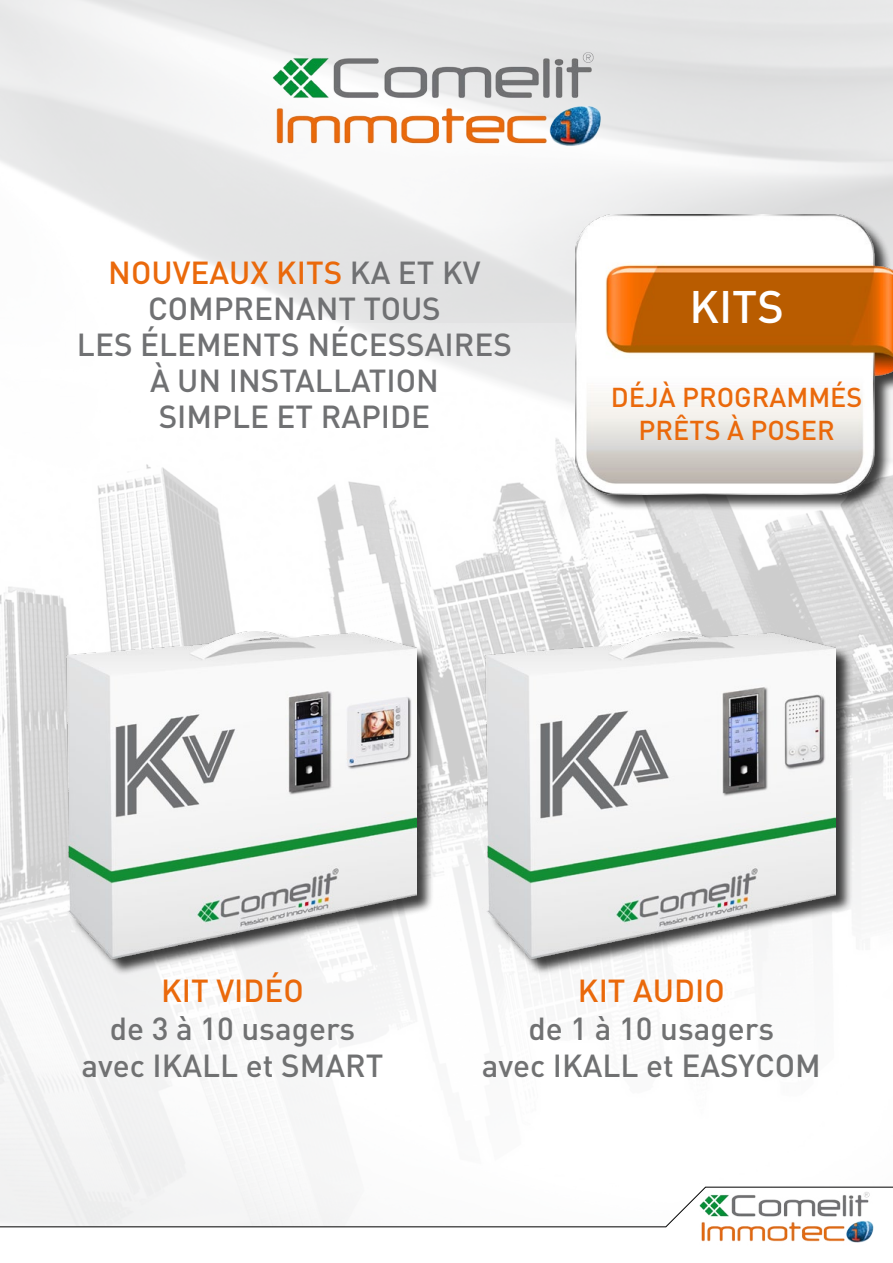
<style>
.page{position:relative;width:893px;height:1263px;background:#fff}
.page>*{position:absolute;margin:0;border:0;box-sizing:border-box;transform-origin:0 0}
.t1{font:500 45px "DIN";color:#fff}
.t2{font:500 31.5px/36px "DIN";color:#707173;text-align:center}
.t3{font:500 31.5px/37.8px "DIN";color:#707172;text-align:center}
.t4{font:500 31.5px "DIN";color:#ea690b}
.t5{font:500 27px/32.4px "DIN";color:#ea690b;text-align:center}
.s1{color:#ea690b}
</style>
<div class="page">
<img style="left:0;top:0;width:893px;height:323px">
<img style="left:0;top:323px;width:893px;height:863px">
<img style="left:272px;top:51px;width:348px;height:107px">
<div style="left:487px;top:632px;width:366px;height:344px;background:#000;opacity:.75"></div>
<img style="left:476px;top:631px;width:359px;height:328px">
<div style="left:68px;top:632px;width:366px;height:344px;background:#000;opacity:.75"></div>
<img style="left:57px;top:631px;width:360px;height:328px">
<div style="left:577px;top:215px;width:316px;height:296px;background:#000;opacity:.75"></div>
<img style="left:576px;top:215px;width:317px;height:279px">
<svg style="left:0;top:1186px;width:893px;height:42px"></svg>
<img style="left:700px;top:1191px;width:184px;height:52px">
<p class="t2" style="left:77px;top:254px;width:436px"><span class="s1">NOUVEAUX KITS</span> KA ET KV<br>COMPRENANT TOUS<br>LES ÉLEMENTS NÉCESSAIRES<br>À UN INSTALLATION<br>SIMPLE ET RAPIDE</p>
<h1 class="t1" style="left:689px;top:278px;width:96px">KITS</h1>
<p class="t5" style="left:611px;top:380px;width:253px">DÉJÀ PROGRAMMÉS<br>PRÊTS À POSER</p>
<p class="t4" style="left:161px;top:970px;width:144px">KIT VIDÉO</p>
<p class="t3" style="left:82px;top:1008px;width:303px">de 3 à 10 usagers avec IKALL et SMART</p>
<p class="t4" style="left:578px;top:970px;width:148px">KIT AUDIO</p>
<p class="t3" style="left:482px;top:1008px;width:340px">de 1 à 10 usagers<br>avec IKALL et EASYCOM</p>
</div>
